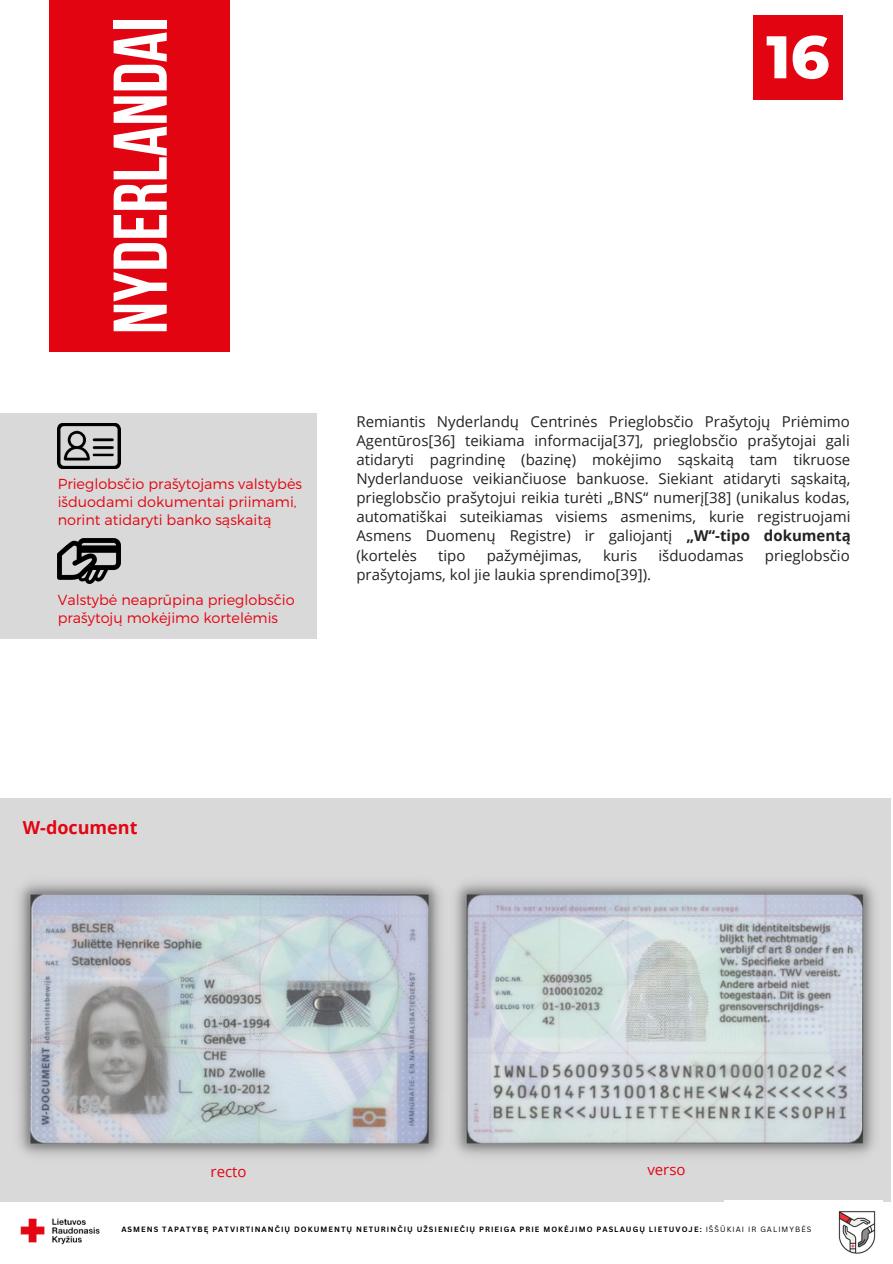
<style>
.page{position:relative;width:893px;height:1264px;background:#fff}
.page>*{position:absolute;margin:0;border:0;box-sizing:border-box;transform-origin:0 0}
.t1{font:700 75.9px "Bebas Neue";color:#fff}
.t2{font:800 60px "Montserrat";color:#fff}
.t3{font:700 18px "Open Sans";color:#e30411}
.t4{font:15px/19px "Open Sans";color:#222;text-align:justify}
.t5{font:15px "Open Sans";color:#e30411}
.t6{font:300 14.4px/18px "Montserrat";color:#e30411}
.t7{font:700 7.5px "Canva Sans";letter-spacing:.14em;color:#000}
.s1{font-weight:700}
.s2{font-weight:400}
</style>
<div class="page">
<div style="left:49px;top:0;width:180px;height:351px;background:#e30411"></div>
<div style="left:0;top:797px;width:890px;height:404px;background:#d9d9d9"></div>
<img style="left:724px;top:1200px;width:158px;height:54px">
<img style="left:20px;top:1218px;width:80px;height:27px">
<div style="left:753px;top:15px;width:89px;height:84px;background:#e30411"></div>
<img style="left:18px;top:882px;width:423px;height:274px">
<img style="left:455px;top:882px;width:420px;height:274px">
<div style="left:0;top:413px;width:317px;height:226px;background:#d9d9d9"></div>
<img style="left:58px;top:423px;width:63px;height:45px">
<img style="left:58px;top:538px;width:63px;height:45px">
<h1 class="t1" style="left:110px;top:334px;width:318px;rotate:-90deg">NYDERLANDAI</h1>
<p class="t6" style="left:58px;top:474px;width:246px">Prieglobsčio prašytojams valstybės išduodami dokumentai priimami, norint atidaryti banko sąskaitą</p>
<p class="t6" style="left:58px;top:590px;width:238px">Valstybė neaprūpina prieglobsčio prašytojų mokėjimo kortelėmis</p>
<h2 class="t2" style="left:766px;top:20px;width:65px">16</h2>
<p class="t4" style="left:356px;top:411px;width:496px">Remiantis Nyderlandų Centrinės Prieglobsčio Prašytojų Priėmimo Agentūros[36] teikiama informacija[37], prieglobsčio prašytojai gali atidaryti pagrindinę (bazinę) mokėjimo sąskaitą tam tikruose Nyderlanduose veikiančiuose bankuose. Siekiant atidaryti sąskaitą, prieglobsčio prašytojui reikia turėti „BNS“ numerį[38] (unikalus kodas, automatiškai suteikiamas visiems asmenims, kurie registruojami Asmens Duomenų Registre) ir galiojantį <span class="s1">„W“-tipo dokumentą </span>(kortelės</p>
<p class="t4" style="left:438px;top:545px;width:29px">tipo</p>
<p class="t4" style="left:486px;top:545px;width:97px">pažymėjimas,</p>
<p class="t4" style="left:603px;top:545px;width:36px">kuris</p>
<p class="t4" style="left:658px;top:545px;width:87px">išduodamas</p>
<p class="t4" style="left:764px;top:545px;width:86px">prieglobsčio</p>
<p class="t4" style="left:356px;top:564px;width:296px">prašytojams, kol jie laukia sprendimo[39]).</p>
<p class="t3" style="left:23px;top:814px;width:116px">W-document</p>
<p class="t5" style="left:210px;top:1160px;width:37px">recto</p>
<p class="t5" style="left:647px;top:1159px;width:40px">verso</p>
<p class="t7" style="left:121px;top:1223px;width:691px">ASMENS TAPATYBĘ PATVIRTINANČIŲ DOKUMENTŲ NETURINČIŲ UŽSIENIEČIŲ PRIEIGA PRIE MOKĖJIMO PASLAUGŲ LIETUVOJE: <span class="s2">IŠŠŪKIAI IR GALIMYBĖS</span></p>
</div>
